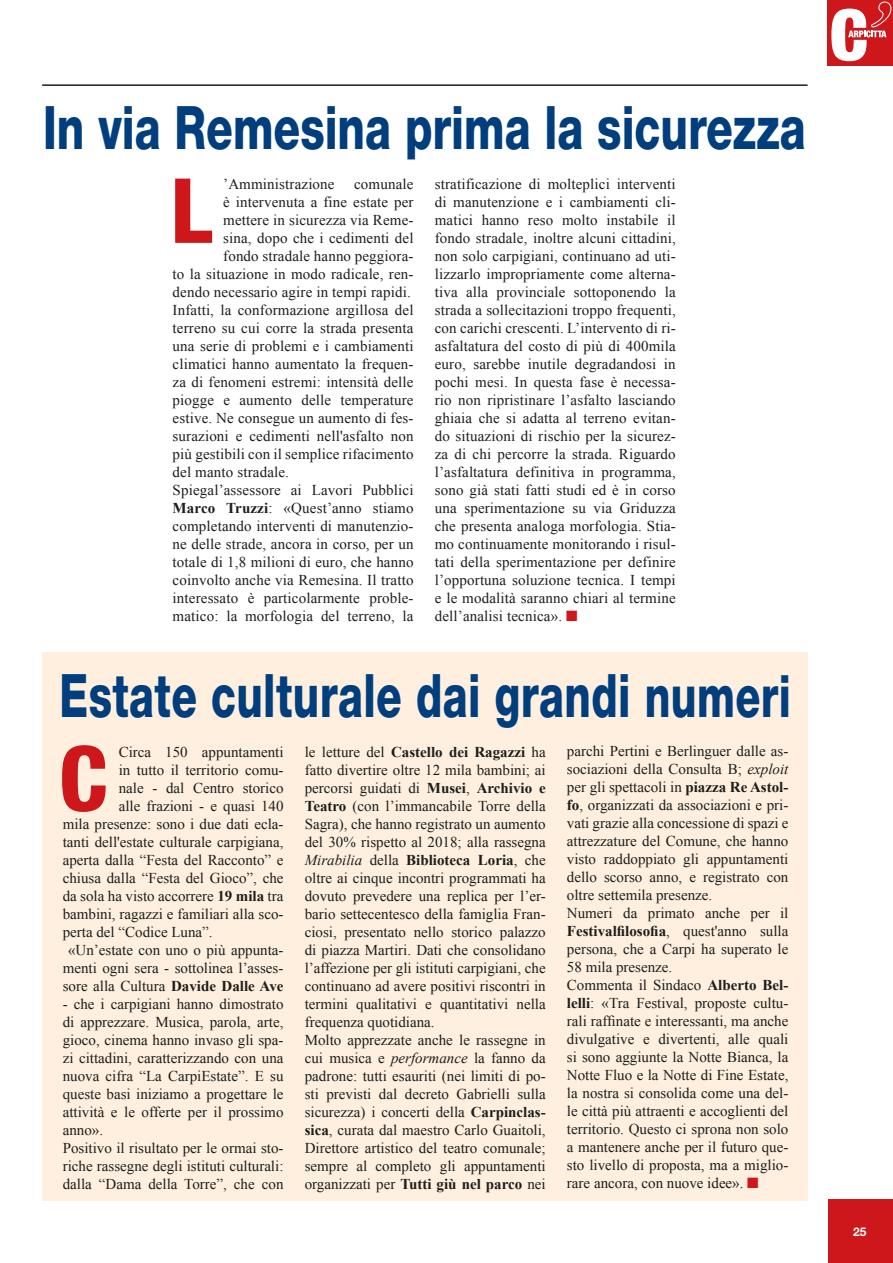
<style>
.page{position:relative;width:893px;height:1263px;background:#fff}
.page>*{position:absolute;margin:0;border:0;box-sizing:border-box;transform-origin:0 0}
.t1{font:800 condensed 90px "Helvetica Neue LT Std";color:#cd171a}
.t2{font:800 60px "Helvetica Neue LT Std";color:#003e7d;scale:.7 1}
.t3{font:800 60px "Helvetica Neue LT Std";color:#003e7d;scale:.73 1}
.t4{font:15px/18px "Times New Roman";color:#1d1d1b}
.t5{font:700 12px "Helvetica Neue";color:#fff}
.s1{color:#cd171a}
.s2{font-weight:700}
.s3{font-size:58.5px}
.s4{font-style:italic}
</style>
<div class="page">
<div style="left:827px;top:0;width:66px;height:66px;background:#cd171a"></div>
<hr style="left:42px;top:84px;width:766px;height:2px;background:#1d1d1b">
<div style="left:828px;top:1199px;width:65px;height:64px;background:#cd171a"></div>
<svg style="left:831px;top:1px;width:61px;height:60px"></svg>
<div style="left:43px;top:652px;width:765px;height:549px;background:#feefde"></div>
<h2 class="t3" style="left:43px;top:92px;width:1046px">In via Remesina prima la sicurezza</h2>
<p class="t4" style="left:435px;top:175px;width:243px;text-align:justify">stratificazione di molteplici interventi di manutenzione e i cambiamenti cli&shy;matici hanno reso molto instabile il fondo stradale, inoltre alcuni cittadini, non solo carpigiani, continuano ad uti&shy;lizzarlo impropriamente come alterna&shy;tiva alla provinciale sottoponendo la strada a sollecitazioni troppo frequenti, con carichi crescenti. L’intervento di ri&shy;asfaltatura del costo di più di 400mila euro, sarebbe inutile degradandosi in pochi mesi. In questa fase è necessa&shy;rio non ripristinare l’asfalto lasciando ghiaia che si adatta al terreno evitan&shy;do situazioni di rischio per la sicurez&shy;za di chi percorre la strada. Riguardo l’asfaltatura definitiva in programma, sono già stati fatti studi ed è in corso una sperimentazione su via Griduzza che presenta analoga morfologia. Stia&shy;mo continuamente monitorando i risul&shy;tati della sperimentazione per definire l’opportuna soluzione tecnica. I tempi e le modalità saranno chiari al termine dell’analisi tecnica». <span class="s1">■</span></p>
<p class="t4" style="left:223px;top:175px;width:113px">’Amministrazione</p>
<p class="t4" style="left:354px;top:175px;width:61px">comunale</p>
<p class="t4" style="left:223px;top:193px;width:192px">è intervenuta a fine estate per</p>
<p class="t4" style="left:223px;top:211px;width:192px">mettere in sicurezza via Reme-</p>
<p class="t4" style="left:223px;top:229px;width:192px">sina, dopo che i cedimenti del</p>
<p class="t4" style="left:223px;top:247px;width:192px">fondo stradale hanno peggiora-</p>
<p class="t4" style="left:173px;top:265px;width:242px">to la situazione in modo radicale, ren-</p>
<p class="t4" style="left:173px;top:283px;width:240px">dendo necessario agire in tempi rapidi.</p>
<p class="t4" style="left:173px;top:301px;width:242px">Infatti, la conformazione argillosa del</p>
<p class="t4" style="left:173px;top:319px;width:242px">terreno su cui corre la strada presenta</p>
<p class="t4" style="left:173px;top:337px;width:242px">una serie di problemi e i cambiamenti</p>
<p class="t4" style="left:173px;top:355px;width:242px">climatici hanno aumentato la frequen-</p>
<p class="t4" style="left:173px;top:373px;width:242px">za di fenomeni estremi: intensità delle</p>
<p class="t4" style="left:173px;top:391px;width:242px">piogge e aumento delle temperature</p>
<p class="t4" style="left:173px;top:409px;width:242px">estive. Ne consegue un aumento di fes-</p>
<p class="t4" style="left:173px;top:427px;width:242px">surazioni e cedimenti nell'asfalto non</p>
<p class="t4" style="left:173px;top:445px;width:242px">più gestibili con il semplice rifacimento</p>
<p class="t4" style="left:173px;top:463px;width:118px">del manto stradale.</p>
<p class="t4" style="left:173px;top:481px;width:242px">Spiegal’assessore ai Lavori Pubblici</p>
<p class="t4" style="left:173px;top:499px;width:242px"><span class="s2">Marco Truzzi</span>: «Quest’anno stiamo</p>
<p class="t4" style="left:173px;top:517px;width:242px">completando interventi di manutenzio-</p>
<p class="t4" style="left:173px;top:535px;width:242px">ne delle strade, ancora in corso, per un</p>
<p class="t4" style="left:173px;top:553px;width:242px">totale di 1,8 milioni di euro, che hanno</p>
<p class="t4" style="left:173px;top:571px;width:242px">coinvolto anche via Remesina. Il tratto</p>
<p class="t4" style="left:173px;top:589px;width:242px">interessato è particolarmente proble-</p>
<p class="t4" style="left:173px;top:607px;width:242px">matico: la morfologia del terreno, la</p>
<h1 class="t1" style="left:170px;top:155px;width:43px">L</h1>
<h2 class="t2" style="left:60px;top:659px;width:1046px">Estate culturale dai grandi <span class="s3">numeri</span></h2>
<p class="t4" style="left:119px;top:742px;width:166px">Circa 150 appuntamenti</p>
<p class="t4" style="left:119px;top:760px;width:166px">in tutto il territorio comu-</p>
<p class="t4" style="left:119px;top:778px;width:166px">nale - dal Centro storico</p>
<p class="t4" style="left:119px;top:796px;width:166px">alle frazioni - e quasi 140</p>
<p class="t4" style="left:63px;top:814px;width:222px">mila presenze: sono i due dati ecla-</p>
<p class="t4" style="left:63px;top:832px;width:222px">tanti dell'estate culturale carpigiana,</p>
<p class="t4" style="left:63px;top:850px;width:222px">aperta dalla “Festa del Racconto” e</p>
<p class="t4" style="left:63px;top:868px;width:222px">chiusa dalla “Festa del Gioco”, che</p>
<p class="t4" style="left:63px;top:886px;width:222px">da sola ha visto accorrere <span class="s2">19 mila</span> tra</p>
<p class="t4" style="left:63px;top:904px;width:222px">bambini, ragazzi e familiari alla sco-</p>
<p class="t4" style="left:63px;top:922px;width:151px">perta del “Codice Luna”.</p>
<p class="t4" style="left:68px;top:940px;width:217px">«Un’estate con uno o più appunta-</p>
<p class="t4" style="left:63px;top:958px;width:222px">menti ogni sera - sottolinea l’asses-</p>
<p class="t4" style="left:63px;top:976px;width:222px">sore alla Cultura <span class="s2">Davide Dalle Ave</span></p>
<p class="t4" style="left:63px;top:994px;width:222px">- che i carpigiani hanno dimostrato di apprezzare. Musica, parola, arte, gioco, cinema hanno invaso gli spa&shy;zi cittadini, caratterizzando con una nuova cifra “La CarpiEstate”. E su queste basi iniziamo a progettare le attività e le offerte per il prossimo anno».<br>Positivo il risultato per le ormai sto&shy;riche rassegne degli istituti culturali: dalla “Dama della Torre”, che con</p>
<h1 class="t1" style="left:59px;top:723px;width:50px">C</h1>
<p class="t4" style="left:305px;top:742px;width:242px">le letture del <span class="s2">Castello dei Ragazzi</span> ha fatto divertire oltre 12 mila bambini; ai percorsi guidati di <span class="s2">Musei</span>, <span class="s2">Archivio e Teatro</span> (con l’immancabile Torre della Sagra), che hanno registrato un aumento del 30% rispetto al 2018; alla rassegna <span class="s4">Mirabilia</span> della <span class="s2">Biblioteca Loria</span>, che oltre ai cinque incontri programmati ha dovuto prevedere una replica per l’er&shy;bario settecentesco della famiglia Fran&shy;ciosi, presentato nello storico palazzo di piazza Martiri. Dati che consolidano l’affezione per gli istituti carpigiani, che continuano ad avere positivi riscontri in termini qualitativi e quantitativi nella frequenza quotidiana.<br>Molto apprezzate anche le rassegne in cui musica e <span class="s4">performance</span> la fanno da padrone: tutti esauriti (nei limiti di po&shy;sti previsti dal decreto Gabrielli sulla sicurezza) i concerti della <span class="s2">Carpinclas&shy;sica</span>, curata dal maestro Carlo Guaitoli, Direttore artistico del teatro comunale; sempre al completo gli appuntamenti organizzati per <span class="s2">Tutti giù nel parco</span> nei</p>
<p class="t4" style="left:567px;top:742px;width:223px">parchi Pertini e Berlinguer dalle as&shy;sociazioni della Consulta B; <span class="s4">exploit </span>per gli spettacoli in <span class="s2">piazza Re Astol&shy;fo</span>, organizzati da associazioni e pri&shy;vati grazie alla concessione di spazi e attrezzature del Comune, che hanno visto raddoppiato gli appuntamenti dello scorso anno, e registrato con oltre settemila presenze.<br>Numeri da primato anche per il <span class="s2">Festivalfilosofia</span>, quest'anno sulla persona, che a Carpi ha superato le 58 mila presenze.<br>Commenta il Sindaco <span class="s2">Alberto Bel&shy;lelli</span>: «Tra Festival, proposte cultu&shy;rali raffinate e interessanti, ma anche divulgative e divertenti, alle quali si sono aggiunte la Notte Bianca, la Notte Fluo e la Notte di Fine Estate, la nostra si consolida come una del&shy;le città più attraenti e accoglienti del territorio. Questo ci sprona non solo a mantenere anche per il futuro que&shy;sto livello di proposta, ma a miglio&shy;rare ancora, con nuove idee». <span class="s1">■</span></p>
<p class="t5" style="left:853px;top:1224px;width:15px">25</p>
</div>
